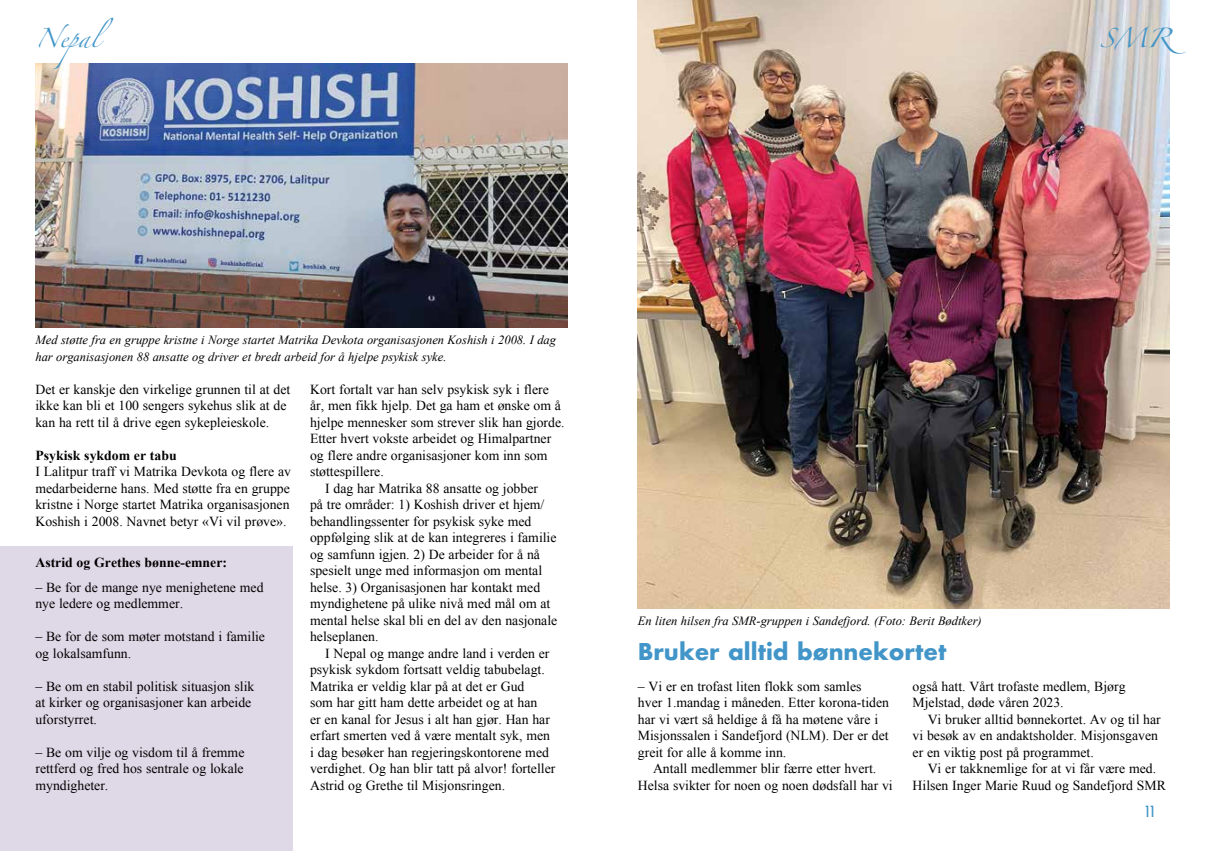
<style>
.page{position:relative;width:1205px;height:851px;background:#fff}
.page>*{position:absolute;margin:0;border:0;box-sizing:border-box;transform-origin:0 0}
.t1{font:700 22.5px "Futura";color:#4195c8}
.t2{font:17.5px "Zapfino";color:#4195c8}
.t3{font:500 condensed 15px "Futura";color:#4195c8}
.t4{font:13.75px/16.5px "Times New Roman";color:#000}
.t5{font:700 13.75px "Times New Roman";color:#000}
.t6{font:italic 12.5px/16.5px "Times New Roman";color:#000}
</style>
<div class="page">
<div style="left:0;top:546px;width:292px;height:304px;background:#dfd8e7"></div>
<img style="left:638px;top:0;width:531px;height:608px">
<img style="left:35px;top:63px;width:532px;height:264px">
<p class="t2" style="left:35px;top:30px;width:79px">Nepa l</p>
<p class="t2" style="left:1100px;top:30px;width:87px">SMR</p>
<p class="t6" style="left:35px;top:331px;width:522px">Med støtte fra en gruppe kristne i Norge startet Matrika Devkota organisasjonen Koshish i 2008. I dag har organisasjonen 88 ansatte og driver et bredt arbeid for å hjelpe psykisk syke.</p>
<p class="t4" style="left:35px;top:380px;width:256px">Det er kanskje den virkelige grunnen til at det ikke kan bli et 100 sengers sykehus slik at de kan ha rett til å drive egen sykepleieskole.</p>
<p class="t5" style="left:35px;top:445px;width:143px">Psykisk sykdom er tabu</p>
<p class="t4" style="left:35px;top:463px;width:257px;text-align:justify">I Lalitpur traff vi Matrika Devkota og flere av medarbeiderne hans. Med støtte fra en gruppe kristne i Norge startet Matrika organisasjonen Koshish i 2008. Navnet betyr «Vi vil prøve».</p>
<p class="t5" style="left:35px;top:553px;width:193px">Astrid og Grethes bønne-emner:</p>
<p class="t4" style="left:35px;top:578px;width:230px">– Be for de mange nye menighetene med nye ledere og medlemmer.</p>
<p class="t4" style="left:35px;top:628px;width:231px">– Be for de som møter motstand i familie og lokalsamfunn.</p>
<p class="t4" style="left:35px;top:677px;width:220px">– Be om en stabil politisk situasjon slik at kirker og organisasjoner kan arbeide uforstyrret.</p>
<p class="t4" style="left:35px;top:743px;width:210px;text-align:justify">– Be om vilje og visdom til å fremme rettferd og fred hos sentrale og lokale myndigheter.</p>
<p class="t4" style="left:310px;top:380px;width:240px">Kort fortalt var han selv psykisk syk i flere</p>
<p class="t4" style="left:310px;top:397px;width:252px">år, men fikk hjelp. Det ga ham et ønske om å</p>
<p class="t4" style="left:310px;top:413px;width:256px">hjelpe mennesker som strever slik han gjorde.</p>
<p class="t4" style="left:310px;top:430px;width:243px">Etter hvert vokste arbeidet og Himalpartner</p>
<p class="t4" style="left:310px;top:446px;width:239px">og flere andre organisasjoner kom inn som</p>
<p class="t4" style="left:310px;top:463px;width:75px">støttespillere.</p>
<p class="t4" style="left:325px;top:479px;width:214px">I dag har Matrika 88 ansatte og jobber</p>
<p class="t4" style="left:310px;top:496px;width:236px">på tre områder: 1) Koshish driver et hjem/</p>
<p class="t4" style="left:310px;top:512px;width:223px">behandlingssenter for psykisk syke med</p>
<p class="t4" style="left:310px;top:529px;width:248px">oppfølging slik at de kan integreres i familie</p>
<p class="t4" style="left:310px;top:545px;width:231px">og samfunn igjen. 2) De arbeider for å nå</p>
<p class="t4" style="left:310px;top:562px;width:234px">spesielt unge med informasjon om mental</p>
<p class="t4" style="left:310px;top:578px;width:232px">helse. 3) Organisasjonen har kontakt med</p>
<p class="t4" style="left:310px;top:595px;width:242px">myndighetene på ulike nivå med mål om at</p>
<p class="t4" style="left:310px;top:611px;width:249px">mental helse skal bli en del av den nasjonale</p>
<p class="t4" style="left:310px;top:628px;width:70px">helseplanen.</p>
<p class="t4" style="left:325px;top:644px;width:226px">I Nepal og mange andre land i verden er</p>
<p class="t4" style="left:310px;top:661px;width:236px">psykisk sykdom fortsatt veldig tabubelagt.</p>
<p class="t4" style="left:310px;top:677px;width:216px">Matrika er veldig klar på at det er Gud</p>
<p class="t4" style="left:310px;top:694px;width:229px">som har gitt ham dette arbeidet og at han</p>
<p class="t4" style="left:310px;top:710px;width:241px">er en kanal for Jesus i alt han gjør. Han har</p>
<p class="t4" style="left:310px;top:727px;width:241px">erfart smerten ved å være mentalt syk, men</p>
<p class="t4" style="left:310px;top:743px;width:240px">i dag besøker han regjeringskontorene med</p>
<p class="t4" style="left:310px;top:760px;width:247px">verdighet. Og han blir tatt på alvor! forteller</p>
<p class="t4" style="left:310px;top:776px;width:197px">Astrid og Grethe til Misjonsringen.</p>
<p class="t6" style="left:638px;top:612px;width:345px">En liten hilsen fra SMR-gruppen i Sandefjord. (Foto: Berit Bødtker)</p>
<h1 class="t1" style="left:638px;top:635px;width:310px">Bruker alltid bønnekortet</h1>
<p class="t4" style="left:638px;top:677px;width:253px">– Vi er en trofast liten flokk som samles hver 1.mandag i måneden. Etter korona-tiden har vi vært så heldige å få ha møtene våre i Misjonssalen i Sandefjord (NLM). Der er det greit for alle å komme inn.</p>
<p class="t4" style="left:638px;top:760px;width:256px;text-align:center">Antall medlemmer blir færre etter hvert.<br>Helsa svikter for noen og noen dødsfall har vi</p>
<p class="t4" style="left:912px;top:677px;width:214px">også hatt. Vårt trofaste medlem, Bjørg<br>Mjelstad, døde våren 2023.</p>
<p class="t4" style="left:912px;top:710px;width:250px;text-indent:15px">Vi bruker alltid bønnekortet. Av og til har vi besøk av en andaktsholder. Misjonsgaven er en viktig post på programmet.</p>
<p class="t4" style="left:912px;top:760px;width:255px;text-align:center">Vi er takknemlige for at vi får være med.<br>Hilsen Inger Marie Ruud og Sandefjord SMR</p>
<p class="t3" style="left:1144px;top:802px;width:13px">11</p>
</div>
